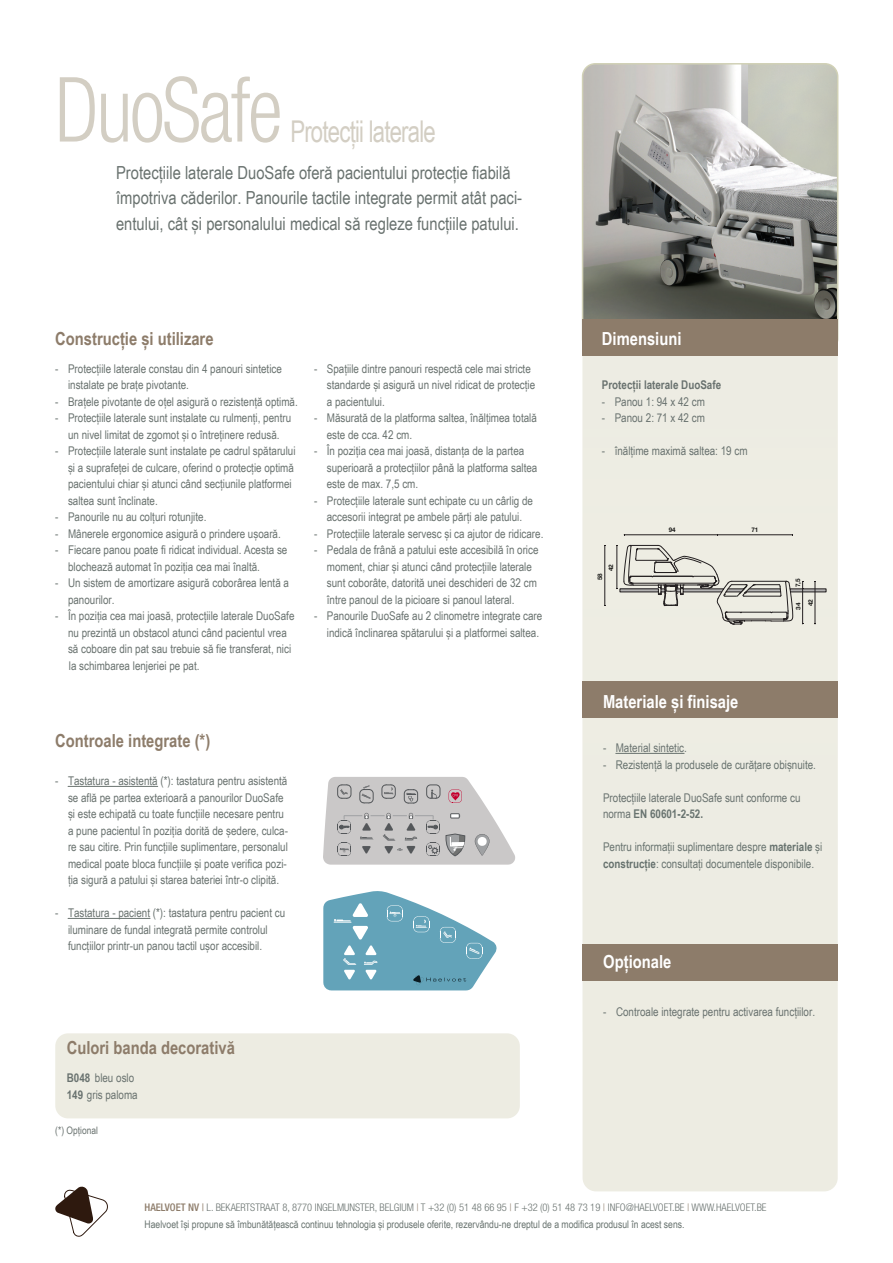
<style>
.page{position:relative;width:893px;height:1263px;background:#fff}
.page>*{position:absolute;margin:0;border:0;box-sizing:border-box;transform-origin:0 0}
.t1{font:300 condensed 90px "Helvetica Neue LT Std";letter-spacing:-.03em;color:#d3cec3;scale:.9 1}
.t2{font:30px "Arial Narrow";letter-spacing:-.03em;color:#d3cec3;scale:.9 1}
.t3{font:18px/25.5px "Arial Narrow";color:#69726f}
.t4{font:700 18px "Arial Narrow";color:#8d7c6a}
.t5{font:700 18px "Arial Narrow";color:#fff}
.t6{font:12px/16.5px "Arial Narrow";color:#69726f}
.t7{font:12px/16.5px "Arial Narrow";color:#68736f}
.t8{font:700 12px "Arial Narrow";color:#69726f}
.t9{font:10.5px "Arial Narrow";color:#68736f}
.t10{font:300 condensed 10.5px "Helvetica Neue LT Std";color:#69726f}
.t11{font:10.35px "Arial Narrow";color:#69726f}
.t12{font:700 6.3px "Helvetica Neue LT Std";color:#1a1a18}
.s1{font-weight:700}
.s2{color:#69726f}
.s3{font-weight:700;color:#68736f}
.s4{font-weight:500;color:#8d7c6a}
.s5{font-weight:400;color:#8d7c6a}
.s6{color:#8d7c6a}
</style>
<div class="page">
<div style="left:583px;top:214px;width:254px;height:977px;background:#edece2;border-radius:13px"></div>
<div style="left:55px;top:1033px;width:465px;height:85px;background:#edece2;border-radius:13px"></div>
<div style="left:583px;top:681px;width:255px;height:36px;background:#8d7c6a"></div>
<div style="left:583px;top:945px;width:255px;height:36px;background:#8d7c6a"></div>
<svg style="left:55px;top:1187px;width:53px;height:49px"></svg>
<img style="left:583px;top:64px;width:255px;height:256px">
<div style="left:582px;top:63px;width:256px;height:289px;border:2px solid #d1d1b6;border-radius:13px"></div>
<div style="left:583px;top:320px;width:255px;height:36px;background:#8d7c6a"></div>
<svg style="left:323px;top:891px;width:173px;height:99px"></svg>
<svg style="left:323px;top:777px;width:192px;height:88px;background:#c8c6c7"></svg>
<div style="left:620px;top:589px;width:38px;height:3px;border:1px solid #231f20"></div>
<hr style="left:617px;top:545px;width:1px;height:44px;background:#231f20">
<hr style="left:604px;top:545px;width:1px;height:60px;background:#231f20">
<hr style="left:624px;top:534px;width:93px;height:1px;background:#231f20">
<hr style="left:717px;top:534px;width:76px;height:1px;background:#231f20">
<svg style="left:624px;top:545px;width:202px;height:80px"></svg>
<hr style="left:616px;top:753px;width:68px;height:1px;background:#69726f">
<hr style="left:68px;top:786px;width:90px;height:1px;background:#69726f">
<hr style="left:68px;top:918px;width:82px;height:1px;background:#69726f">
<h1 class="t1" style="left:55px;top:58px;width:254px">DuoSafe</h1>
<h2 class="t2" style="left:290px;top:109px;width:163px">Protecții laterale</h2>
<h3 class="t3" style="left:116px;top:159px;width:408px">Protecțiile laterale DuoSafe oferă pacientului protecție fiabilă împotriva căderilor. Panourile tactile integrate permit atât paci&shy;entului, cât și personalului medical să regleze funcțiile patului.</h3>
<h3 class="t4" style="left:55px;top:325px;width:160px">Construcție și utilizare</h3>
<p class="t6" style="left:68px;top:360px;width:215px;text-indent:-13px">- Protecțiile laterale constau din 4 panouri sintetice instalate pe brațe pivotante.</p>
<p class="t6" style="left:55px;top:393px;width:244px">- Brațele pivotante de oțel asigură o rezistență optimă.</p>
<p class="t6" style="left:55px;top:409px;width:237px;text-align:center">- Protecțiile laterale sunt instalate cu rulmenți, pentru un nivel limitat de zgomot și o întreținere redusă.</p>
<p class="t6" style="left:68px;top:442px;width:229px;text-indent:-13px">- Protecțiile laterale sunt instalate pe cadrul spătarului și a suprafeței de culcare, oferind o protecție optimă pacientului chiar și atunci când secțiunile platformei saltea sunt înclinate.</p>
<p class="t6" style="left:55px;top:508px;width:153px">- Panourile nu au colțuri rotunjite.</p>
<p class="t6" style="left:55px;top:525px;width:227px">- Mânerele ergonomice asigură o prindere ușoară.</p>
<p class="t6" style="left:68px;top:541px;width:221px;text-indent:-13px">- Fiecare panou poate fi ridicat individual. Acesta se blochează automat în poziția cea mai înaltă.</p>
<p class="t6" style="left:68px;top:574px;width:222px;text-indent:-13px">- Un sistem de amortizare asigură coborârea lentă a panourilor.</p>
<p class="t6" style="left:68px;top:607px;width:228px;text-indent:-13px">- În poziția cea mai joasă, protecțiile laterale DuoSafe nu prezintă un obstacol atunci când pacientul vrea să coboare din pat sau trebuie să fie transferat, nici</p>
<p class="t6" style="left:69px;top:657px;width:132px">la schimbarea lenjeriei pe pat.</p>
<p class="t6" style="left:327px;top:360px;width:210px;text-indent:-13px">- Spațiile dintre panouri respectă cele mai stricte standarde și asigură un nivel ridicat de protecție a pacientului.</p>
<p class="t6" style="left:327px;top:409px;width:212px;text-indent:-13px">- Măsurată de la platforma saltea, înălțimea totală este de cca. 42 cm.</p>
<p class="t6" style="left:327px;top:442px;width:212px;text-indent:-13px">- În poziția cea mai joasă, distanța de la partea superioară a protecțiilor până la platforma saltea este de max. 7,5 cm.</p>
<p class="t6" style="left:314px;top:492px;width:220px;text-align:center">- Protecțiile laterale sunt echipate cu un cârlig de accesorii integrat pe ambele părți ale patului.</p>
<p class="t6" style="left:314px;top:525px;width:231px">- Protecțiile laterale servesc și ca ajutor de ridicare.</p>
<p class="t6" style="left:327px;top:541px;width:213px;text-indent:-13px">- Pedala de frână a patului este accesibilă în orice moment, chiar și atunci când protecțiile laterale sunt coborâte, datorită unei deschideri de 32 cm între panoul de la picioare si panoul lateral.</p>
<p class="t6" style="left:314px;top:607px;width:230px;text-align:right">- Panourile DuoSafe au 2 clinometre integrate care indică înclinarea spătarului și a platformei saltea.</p>
<h3 class="t4" style="left:55px;top:727px;width:156px">Controale integrate (*)</h3>
<p class="t6" style="left:68px;top:772px;width:221px;text-indent:-13px">- Tastatura - asistentă (*): tastatura pentru asistentă se află pe partea exterioară a panourilor DuoSafe și este echipată cu toate funcțiile necesare pentru a pune pacientul în poziția dorită de ședere, culca&shy;re sau citire. Prin funcțiile suplimentare, personalul medical poate bloca funcțiile și poate verifica pozi&shy;ția sigură a patului și starea bateriei într-o clipită.</p>
<p class="t6" style="left:68px;top:904px;width:219px;text-indent:-13px">- Tastatura - pacient (*): tastatura pentru pacient cu iluminare de fundal integrată permite controlul funcțiilor printr-un panou tactil ușor accesibil.</p>
<h3 class="t4" style="left:67px;top:1034px;width:170px">Culori banda decorativă</h3>
<p class="t6" style="left:67px;top:1069px;width:73px"><span class="s1">B048</span> bleu oslo<br><span class="s1">149</span> gris paloma</p>
<p class="t11" style="left:55px;top:1123px;width:44px">(*) Opțional</p>
<h3 class="t5" style="left:602px;top:325px;width:81px">Dimensiuni</h3>
<p class="t8" style="left:602px;top:376px;width:121px">Protecții laterale DuoSafe</p>
<p class="t6" style="left:602px;top:393px;width:105px">- Panou 1: 94 x 42 cm</p>
<p class="t6" style="left:602px;top:409px;width:105px">- Panou 2: 71 x 42 cm</p>
<p class="t6" style="left:602px;top:442px;width:147px">- înălțime maximă saltea: 19 cm</p>
<p class="t12" style="left:607px;top:571px;width:9px;rotate:-90deg">42</p>
<p class="t12" style="left:596px;top:580px;width:9px;rotate:-90deg">58</p>
<p class="t12" style="left:669px;top:526px;width:8px">94</p>
<p class="t12" style="left:751px;top:526px;width:8px">71</p>
<p class="t12" style="left:794px;top:587px;width:10px;rotate:-90deg">7,5</p>
<p class="t12" style="left:807px;top:606px;width:9px;rotate:-90deg">42</p>
<p class="t12" style="left:794px;top:610px;width:9px;rotate:-90deg">34</p>
<h3 class="t5" style="left:603px;top:687px;width:137px">Materiale și finisaje</h3>
<p class="t6" style="left:603px;top:739px;width:85px">- Material sintetic.</p>
<p class="t7" style="left:603px;top:756px;width:214px"><span class="s2">-</span> Rezistență la produsele de curățare obișnuite.</p>
<p class="t6" style="left:603px;top:789px;width:199px">Protecțiile laterale DuoSafe sunt conforme cu norma <span class="s3">EN 60601-2-52.</span></p>
<p class="t7" style="left:603px;top:838px;width:221px">Pentru informații suplimentare despre <span class="s1">materiale</span> și <span class="s1">construcție</span>: consultați documentele disponibile.</p>
<h3 class="t5" style="left:603px;top:948px;width:70px">Opționale</h3>
<p class="t6" style="left:603px;top:1003px;width:213px">- Controale integrate pentru activarea funcțiilor.</p>
<p class="t10" style="left:145px;top:1201px;width:623px"><span class="s4">HAELVOET NV</span> <span class="s5">|</span> L. BEKAERTSTRAAT 8, 8770 INGELMUNSTER, BELGIUM <span class="s6">|</span> T +32 (0) 51 48 66 95 <span class="s6">|</span> F +32 (0) 51 48 73 19 <span class="s6">|</span> INFO@HAELVOET.BE <span class="s6">|</span> WWW.HAELVOET.BE</p>
<p class="t9" style="left:145px;top:1216px;width:541px">Haelvoet își propune să îmbunătățească continuu tehnologia și produsele oferite, rezervându-ne dreptul de a modifica produsul în acest sens.</p>
</div>
